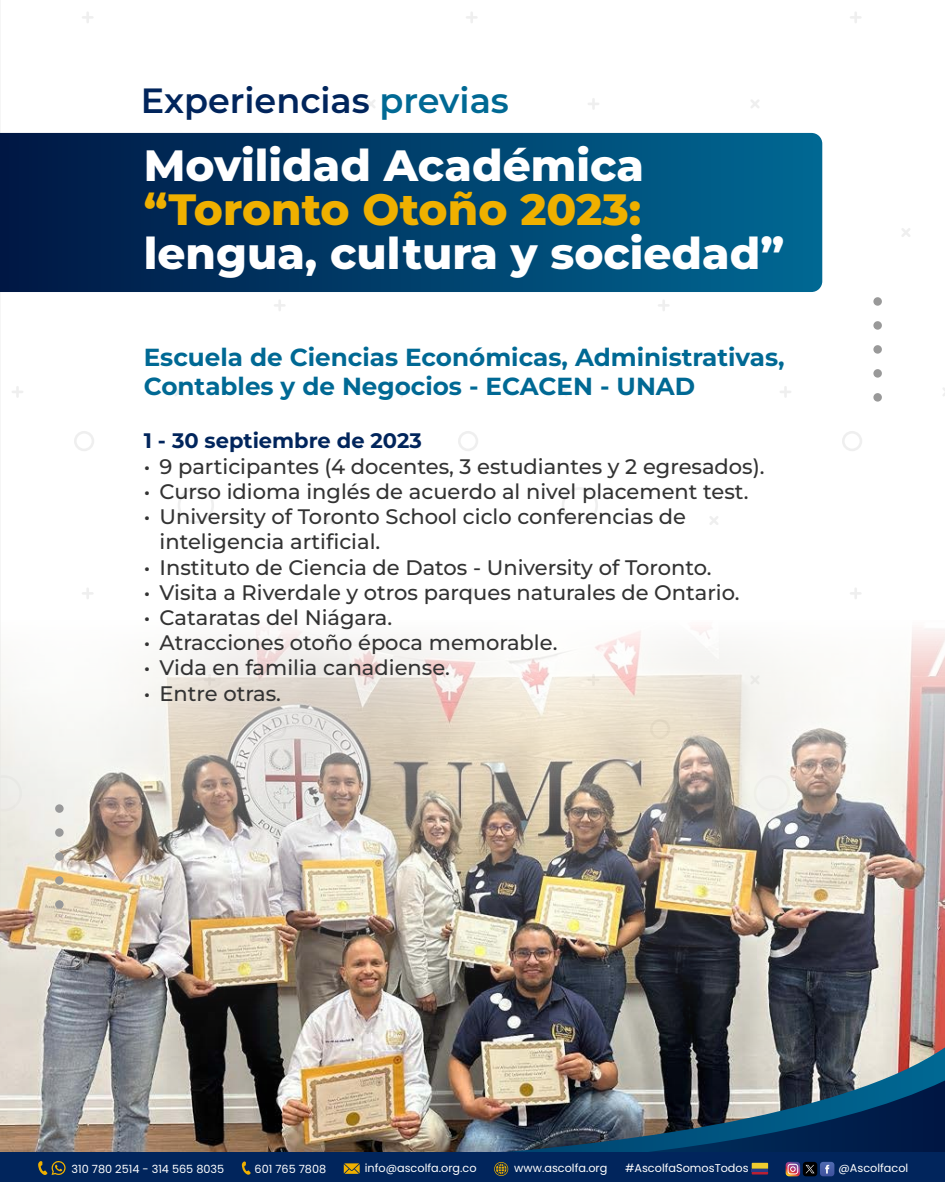
<style>
.page{position:relative;width:945px;height:1182px;background:#fff}
.page>*{position:absolute;margin:0;border:0;box-sizing:border-box;transform-origin:0 0}
.t1{font:800 43.75px "Montserrat";color:#fff}
.t2{font:800 43.75px "Montserrat";color:#efb000}
.t3{font:600 35px "Montserrat";color:#01255c}
.t4{font:700 24.68px/29.6px "Montserrat";color:#006994}
.t5{font:500 21px/25.2px "Montserrat";color:#333}
.t6{font:700 21px "Montserrat";color:#01255c}
.t7{font:11.29px "Poppins";color:#fff}
.s1{color:#006994}
</style>
<div class="page">
<img style="left:0;top:622px;width:945px;height:425px">
<img style="left:0;top:1047px;width:945px;height:33px">
<img style="left:0;top:1080px;width:945px;height:72px">
<svg style="left:0;top:133px;width:822px;height:159px;background:#003f6b"></svg>
<div style="left:0;top:1152px;width:945px;height:29px;background:#01255c"></div>
<svg style="left:494px;top:1162px;width:14px;height:13px"></svg>
<svg style="left:786px;top:1161px;width:14px;height:15px"></svg>
<div style="left:803px;top:1161px;width:14px;height:15px;background:#000;border-radius:3px"></div>
<svg style="left:806px;top:1161px;width:28px;height:15px"></svg>
<svg style="left:752px;top:1162px;width:16px;height:12px"></svg>
<hr style="left:752px;top:1168px;width:16px;height:3px;background:#273c87">
<svg style="left:344px;top:1163px;width:16px;height:10px"></svg>
<svg style="left:242px;top:1161px;width:9px;height:13px"></svg>
<svg style="left:38px;top:1161px;width:28px;height:13px"></svg>
<div style="left:55px;top:804px;width:9px;height:8px;background:#999;border-radius:50%"></div>
<div style="left:55px;top:828px;width:9px;height:8px;background:#999;border-radius:50%"></div>
<div style="left:55px;top:852px;width:9px;height:8px;background:#999;border-radius:50%"></div>
<div style="left:55px;top:876px;width:9px;height:8px;background:#999;border-radius:50%"></div>
<div style="left:55px;top:900px;width:9px;height:8px;background:#999;border-radius:50%"></div>
<div style="left:873px;top:297px;width:9px;height:9px;background:#999;border-radius:50%"></div>
<div style="left:873px;top:321px;width:9px;height:8px;background:#999;border-radius:50%"></div>
<div style="left:873px;top:345px;width:9px;height:8px;background:#999;border-radius:50%"></div>
<div style="left:873px;top:369px;width:9px;height:8px;background:#999;border-radius:50%"></div>
<div style="left:873px;top:393px;width:9px;height:8px;background:#999;border-radius:50%"></div>
<h2 class="t3" style="left:141px;top:78px;width:369px">Experiencias <span class="s1">previas</span></h2>
<h1 class="t1" style="left:144px;top:136px;width:502px">Movilidad Académica</h1>
<h1 class="t2" style="left:144px;top:180px;width:499px">“Toronto Otoño 2023:</h1>
<h1 class="t1" style="left:144px;top:224px;width:642px">lengua, cultura y sociedad”</h1>
<p class="t4" style="left:144px;top:341px;width:642px">Escuela de Ciencias Económicas, Administrativas,<br>Contables y de Negocios - ECACEN - UNAD</p>
<p class="t6" style="left:144px;top:427px;width:280px">1 - 30 septiembre de 2023</p>
<p class="t5" style="left:144px;top:453px;width:622px">• 9 participantes (4 docentes, 3 estudiantes y 2 egresados).</p>
<p class="t5" style="left:144px;top:478px;width:606px">• Curso idioma inglés de acuerdo al nivel placement test.</p>
<p class="t5" style="left:160px;top:503px;width:528px;text-indent:-16px">• University of Toronto School ciclo conferencias de inteligencia artificial.</p>
<p class="t5" style="left:144px;top:554px;width:569px">• Instituto de Ciencia de Datos - University of Toronto.</p>
<p class="t5" style="left:144px;top:579px;width:597px">• Visita a Riverdale y otros parques naturales de Ontario.</p>
<p class="t5" style="left:144px;top:604px;width:250px">• Cataratas del Niágara.</p>
<p class="t5" style="left:144px;top:629px;width:415px">• Atracciones otoño época memorable.</p>
<p class="t5" style="left:144px;top:654px;width:308px">• Vida en familia canadiense.</p>
<p class="t5" style="left:144px;top:680px;width:139px">• Entre otras.</p>
<p class="t7" style="left:72px;top:1162px;width:154px">310 780 2514 - 314 565 8035</p>
<p class="t7" style="left:255px;top:1162px;width:73px">601 765 7808</p>
<p class="t7" style="left:365px;top:1161px;width:113px">info@ascolfa.org.co</p>
<p class="t7" style="left:514px;top:1161px;width:95px">www.ascolfa.org</p>
<p class="t7" style="left:625px;top:1161px;width:125px">#AscolfaSomosTodos</p>
<p class="t7" style="left:838px;top:1161px;width:71px">@Ascolfacol</p>
</div>
